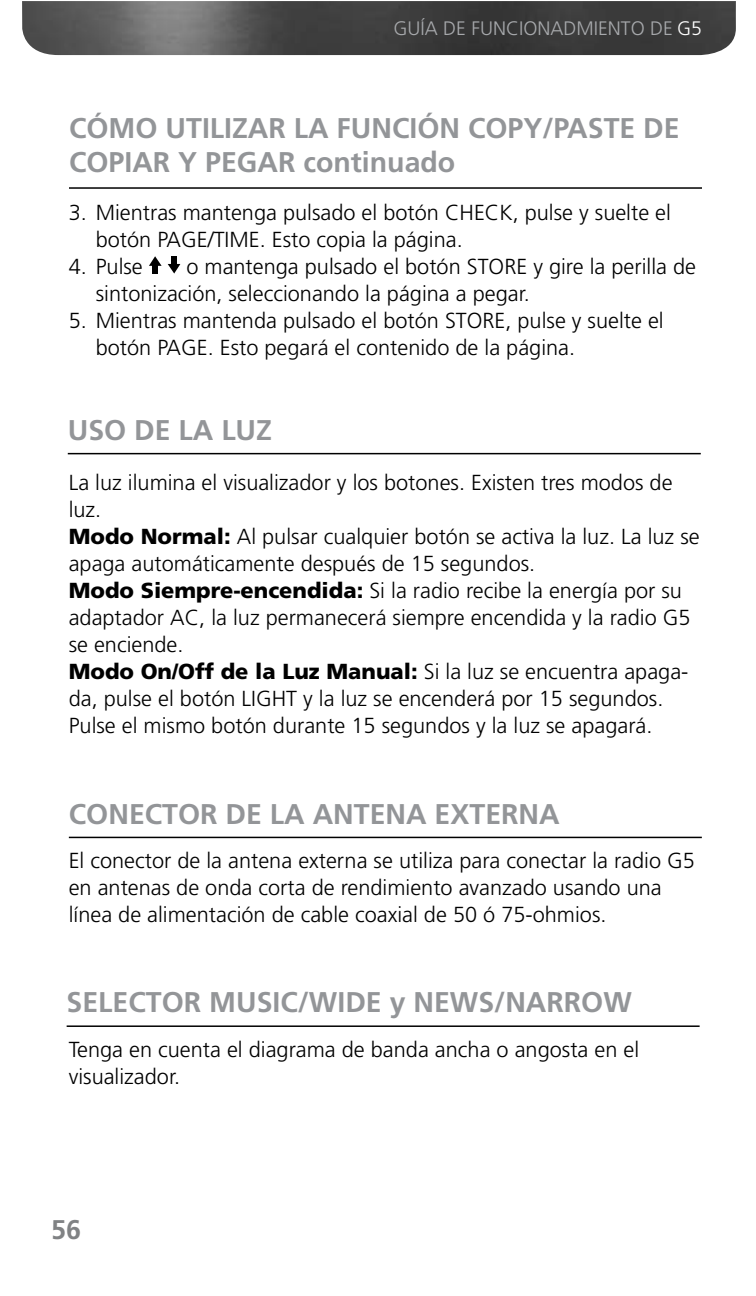
<style>
.page{position:relative;width:756px;height:1296px;background:#fff}
.page>*{position:absolute;margin:0;border:0;box-sizing:border-box;transform-origin:0 0}
.t1{font:700 28.5px/34.2px "Frutiger";color:#939598}
.t2{font:700 27px "Frutiger";color:#808284}
.t3{font:300 21.6px/27px "Frutiger";color:#000}
.t4{font:300 19.5px "Frutiger";color:#a7a9ac}
.s1{color:#fff}
.s2{font-weight:900}
</style>
<div class="page">
<div style="left:153px;top:266px;width:5px;height:8px;background:#000"></div>
<svg style="left:149px;top:256px;width:13px;height:10px"></svg>
<div style="left:171px;top:256px;width:6px;height:8px;background:#000"></div>
<svg style="left:168px;top:264px;width:12px;height:10px"></svg>
<hr style="left:68px;top:453px;width:633px;height:1px;background:#000">
<hr style="left:67px;top:1025px;width:633px;height:2px;background:#000">
<hr style="left:69px;top:837px;width:633px;height:1px;background:#000">
<hr style="left:69px;top:187px;width:633px;height:2px;background:#000">
<img style="left:22px;top:1px;width:714px;height:54px">
<p class="t4" style="left:393px;top:17px;width:310px">GUÍA DE FUNCIONADMIENTO DE <span class="s1">G5</span></p>
<h1 class="t1" style="left:69px;top:111px;width:612px">CÓMO UTILIZAR LA FUNCIÓN COPY/PASTE DE<br>COPIAR Y PEGAR continuado</h1>
<p class="t3" style="left:96px;top:199px;width:577px;text-indent:-27px">3. Mientras mantenga pulsado el botón CHECK, pulse y suelte el botón PAGE/TIME. Esto copia la página.</p>
<p class="t3" style="left:69px;top:253px;width:76px">4. Pulse</p>
<p class="t3" style="left:96px;top:253px;width:602px;text-indent:91px">o mantenga pulsado el botón STORE y gire la perilla de sintonización, seleccionando la página a pegar.</p>
<p class="t3" style="left:96px;top:307px;width:570px;text-indent:-27px">5. Mientras mantenda pulsado el botón STORE, pulse y suelte el botón PAGE. Esto pegará el contenido de la página.</p>
<h1 class="t1" style="left:68px;top:413px;width:206px">USO DE LA LUZ</h1>
<p class="t3" style="left:69px;top:469px;width:632px">La luz ilumina el visualizador y los botones. Existen tres modos de luz.<br><span class="s2">Modo Normal:</span> Al pulsar cualquier botón se activa la luz. La luz se apaga automáticamente después de 15 segundos.<br><span class="s2">Modo Siempre-encendida:</span> Si la radio recibe la energía por su adaptador AC, la luz permanecerá siempre encendida y la radio G5 se enciende.<br><span class="s2">Modo On/Off de la Luz Manual:</span> Si la luz se encuentra apaga&shy;da, pulse el botón LIGHT y la luz se encenderá por 15 segundos.<br>Pulse el mismo botón durante 15 segundos y la luz se apagará.</p>
<h1 class="t1" style="left:69px;top:796px;width:492px">CONECTOR DE LA ANTENA EXTERNA</h1>
<p class="t3" style="left:69px;top:847px;width:628px">El conector de la antena externa se utiliza para conectar la radio G5 en antenas de onda corta de rendimiento avanzado usando una línea de alimentación de cable coaxial de 50 ó 75-ohmios.</p>
<h1 class="t1" style="left:67px;top:985px;width:567px">SELECTOR MUSIC/WIDE y NEWS/NARROW</h1>
<p class="t3" style="left:69px;top:1036px;width:572px">Tenga en cuenta el diagrama de banda ancha o angosta en el visualizador.</p>
<p class="t2" style="left:51px;top:1214px;width:32px">56</p>
</div>
